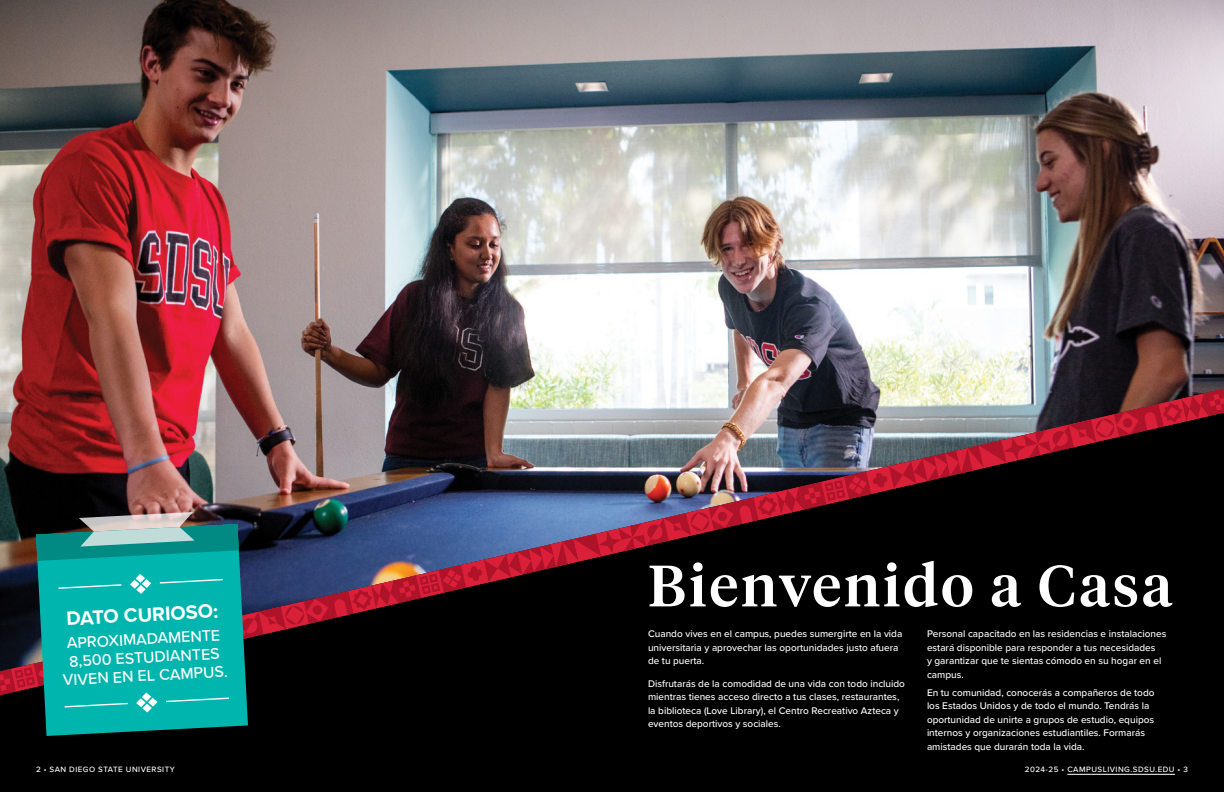
<style>
.page{position:relative;width:1224px;height:792px;background:#fff}
.page>*{position:absolute;margin:0;border:0;box-sizing:border-box;transform-origin:0 0}
.t1{font:500 58px "Tiempos Headline";letter-spacing:.05em;color:#fff}
.t2{font:700 20px "Proxima Nova";color:#fff}
.t3{font:500 16px/18.4px "Proxima Nova";color:#fff;text-align:center}
.t4{font:500 10px/13.5px "Proxima Nova";color:#fff}
.t5{font:500 8px "Proxima Nova";letter-spacing:.06em;color:#fff}
</style>
<div class="page">
<img style="left:0;top:0;width:1224px;height:389px">
<div style="left:0;top:713px;width:1224px;height:79px;background:#000"></div>
<svg style="left:36px;top:713px;width:212px;height:23px;background:#00847e"></svg>
<img style="left:0;top:389px;width:1224px;height:324px">
<hr style="left:1067px;top:774px;width:108px;height:1px;background:#fff">
<h2 class="t2" style="left:66px;top:604px;width:153px;rotate:-3deg">DATO CURIOSO:</h2>
<h3 class="t3" style="left:61px;top:633px;width:167px;rotate:-3deg">APROXIMADAMENTE<br>8,500 ESTUDIANTES<br>VIVEN EN EL CAMPUS.</h3>
<h1 class="t1" style="left:648px;top:546px;width:526px">Bienvenido a Casa</h1>
<p class="t4" style="left:648px;top:627px;width:256px">Cuando vives en el campus, puedes sumergirte en la vida universitaria y aprovechar las oportunidades justo afuera de tu puerta.</p>
<p class="t4" style="left:648px;top:676px;width:259px">Disfrutarás de la comodidad de una vida con todo incluido mientras tienes acceso directo a tus clases, restaurantes, la biblioteca (Love Library), el Centro Recreativo Azteca y eventos deportivos y sociales.</p>
<p class="t4" style="left:927px;top:627px;width:241px">Personal capacitado en las residencias e instalaciones estará disponible para responder a tus necesidades<br>y garantizar que te sientas cómodo en su hogar en el campus.</p>
<p class="t4" style="left:927px;top:685px;width:229px">En tu comunidad, conocerás a compañeros de todo los Estados Unidos y de todo el mundo. Tendrás la oportunidad de unirte a grupos de estudio, equipos internos y organizaciones estudiantiles. Formarás amistades que durarán toda la vida.</p>
<p class="t5" style="left:36px;top:764px;width:140px">2 • SAN DIEGO STATE UNIVERSITY</p>
<p class="t5" style="left:1025px;top:764px;width:165px">2024-25 • CAMPUSLIVING.SDSU.EDU • 3</p>
</div>
